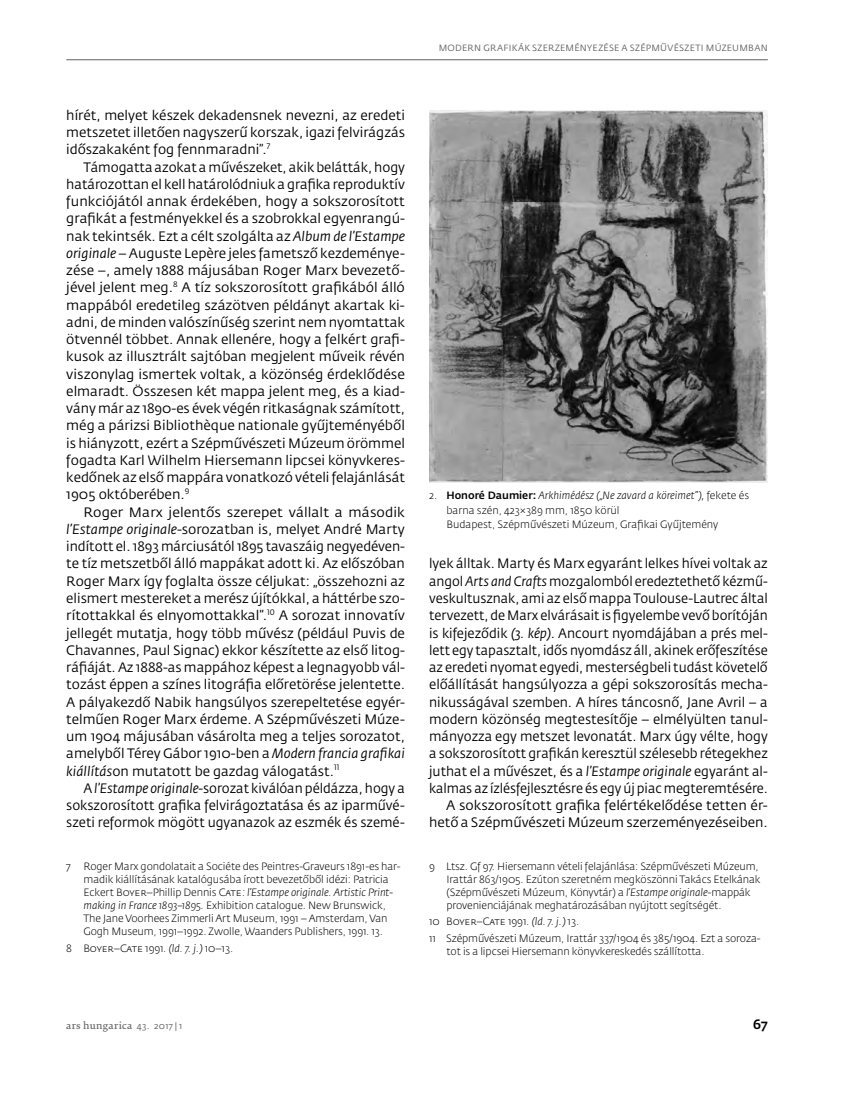
<style>
.page{position:relative;width:862px;height:1104px;background:#fff}
.page>*{position:absolute;margin:0;border:0;box-sizing:border-box;transform-origin:0 0}
.t1{font:13.5px/17.2px "Fedra Sans Pro";color:#000;text-align:justify}
.t2{font:500 13.5px "Fedra Sans Pro";color:#000}
.t3{font:300 10.5px/13px "Fedra Sans Pro";letter-spacing:-.01em;color:#000}
.t4{font:9px "Fedra Sans Pro";letter-spacing:.03em;color:#626262}
.t5{font:9px "Fedra Serif B Pro";letter-spacing:.025em;color:#626262}
.s1{font-style:italic}
.s2{font-weight:500}
.s3{font-family:"Fedra Sans Pro"}
</style>
<div class="page">
<hr style="left:66px;top:59px;width:701px;height:1px;background:#626262">
<img style="left:429px;top:111px;width:338px;height:371px">
<p class="t4" style="left:438px;top:44px;width:330px">MODERN GRAFIKÁK SZERZEMÉNYEZÉSE A SZÉPMŰVÉSZETI MÚZEUMBAN</p>
<p class="t1" style="left:66px;top:108px;width:340px">hírét, melyet készek dekadensnek nevezni, az eredeti metszetet illetően nagyszerű korszak, igazi felvirágzás időszakaként fog fennmaradni”.<sup>7</sup></p>
<p class="t1" style="left:66px;top:159px;width:340px;text-indent:17px">Támogatta azokat a művészeket, akik belátták, hogy határozottan el kell határolódniuk a grafika reproduktív funkciójától annak érdekében, hogy a sokszorosított grafikát a festményekkel és a szobrokkal egyenrangú&shy;nak tekintsék. Ezt a célt szolgálta az <span class="s1">Album de l’Estampe originale</span> – Auguste Lepère jeles fametsző kezdeménye&shy;zése –, amely 1888 májusában Roger Marx bevezető&shy;jével jelent meg.<sup>8</sup> A tíz sokszorosított grafikából álló mappából eredetileg százötven példányt akartak ki&shy;adni, de minden valószínűség szerint nem nyomtattak ötvennél többet. Annak ellenére, hogy a felkért grafi&shy;kusok az illusztrált sajtóban megjelent műveik révén viszonylag ismertek voltak, a közönség érdeklődése elmaradt. Összesen két mappa jelent meg, és a kiad&shy;vány már az 1890-es évek végén ritkaságnak számított, még a párizsi Bibliothèque nationale gyűjteményéből is hiányzott, ezért a Szépművészeti Múzeum örömmel fogadta Karl Wilhelm Hiersemann lipcsei könyvkeres&shy;kedőnek az első mappára vonatkozó vételi felajánlását 1905 októberében.<sup>9</sup></p>
<p class="t1" style="left:66px;top:504px;width:340px;text-indent:17px">Roger Marx jelentős szerepet vállalt a második <span class="s1">l’Estampe originale</span>-sorozatban is, melyet André Marty indított el. 1893 márciusától 1895 tavaszáig negyedéven&shy;te tíz metszetből álló mappákat adott ki. Az előszóban Roger Marx így foglalta össze céljukat: „összehozni az elismert mestereket a merész újítókkal, a háttérbe szo&shy;rítottakkal és elnyomottakkal”.<sup>10</sup> A sorozat innovatív jellegét mutatja, hogy több művész (például Puvis de Chavannes, Paul Signac) ekkor készítette az első litog&shy;ráfiáját. Az 1888-as mappához képest a legnagyobb vál&shy;tozást éppen a színes litográfia előretörése jelentette.<br>A pályakezdő Nabik hangsúlyos szerepeltetése egyér&shy;telműen Roger Marx érdeme. A Szépművészeti Múze&shy;um 1904 májusában vásárolta meg a teljes sorozatot, amelyből Térey Gábor 1910-ben a <span class="s1">Modern francia grafikai kiállítás</span>on mutatott be gazdag válogatást.<sup>11</sup></p>
<p class="t1" style="left:66px;top:780px;width:340px;text-indent:17px">A <span class="s1">l’Estampe originale</span>-sorozat kiválóan példázza, hogy a sokszorosított grafika felvirágoztatása és az iparművé&shy;szeti reformok mögött ugyanazok az eszmék és szemé-</p>
<p class="t3" style="left:84px;top:861px;width:318px;text-indent:-17px">7 Roger Marx gondolatait a Sociéte des Peintres-Graveurs 1891-es har&shy;madik kiállításának katalógusába írott bevezetőből idézi: Patricia Eckert Boyer–Phillip Dennis Cate<span class="s1">: l’Estampe originale. Artistic Print&shy;making in France 1893–1895.</span> Exhibition catalogue. New Brunswick, The Jane Voorhees Zimmerli Art Museum, 1991 – Amsterdam, Van Gogh Museum, 1991–1992. Zwolle, Waanders Publishers, 1991. 13.</p>
<p class="t3" style="left:66px;top:942px;width:168px">8 Boyer–Cate 1991. <span class="s1">(ld. 7. j.)</span> 10–13.</p>
<p class="t3" style="left:446px;top:489px;width:304px;line-height:14.2px;text-indent:-17px">2. <span class="s2">Honoré Daumier:</span> <span class="s1">Arkhimédész („Ne zavard a köreimet”),</span> fekete és barna szén, 423×389 mm, 1850 körül<br>Budapest, Szépművészeti Múzeum, Grafikai Gyűjtemény</p>
<p class="t1" style="left:429px;top:556px;width:340px;text-align:right">lyek álltak. Marty és Marx egyaránt lelkes hívei voltak az angol <span class="s1">Arts and Crafts</span> mozgalomból eredeztethető kézmű&shy;veskultusznak, ami az első mappa Toulouse-Lautrec által tervezett, de Marx elvárásait is figyelembe vevő borítóján is kifejeződik <span class="s1">(3. kép)</span>. Ancourt nyomdájában a prés mel&shy;lett egy tapasztalt, idős nyomdász áll, akinek erőfeszítése az eredeti nyomat egyedi, mesterségbeli tudást követelő előállítását hangsúlyozza a gépi sokszorosítás mecha&shy;nikusságával szemben. A híres táncosnő, Jane Avril – a modern közönség megtestesítője – elmélyülten tanul&shy;mányozza egy metszet levonatát. Marx úgy vélte, hogy a sokszorosított grafikán keresztül szélesebb rétegekhez juthat el a művészet, és a <span class="s1">l’Estampe originale</span> egyaránt al&shy;kalmas az ízlésfejlesztésre és egy új piac megteremtésére.<br>A sokszorosított grafika felértékelődése tetten ér&shy;hető a Szépművészeti Múzeum szerzeményezéseiben.</p>
<p class="t3" style="left:446px;top:861px;width:315px;text-indent:-17px">9 Ltsz. Gf 97. Hiersemann vételi felajánlása: Szépművészeti Múzeum, Irattár 863/1905. Ezúton szeretném megköszönni Takács Etelkának (Szépművészeti Múzeum, Könyvtár) a <span class="s1">l’Estampe originale-</span>mappák provenienciájának meghatározásában nyújtott segítségét.</p>
<p class="t3" style="left:429px;top:914px;width:333px;line-height:16.4px">10 Boyer–Cate 1991. <span class="s1">(ld. 7. j.)</span> 13.<br>11 Szépművészeti Múzeum, Irattár 337/1904 és 385/1904. Ezt a soroza-</p>
<p class="t3" style="left:446px;top:945px;width:259px">tot is a lipcsei Hiersemann könyvkereskedés szállította.</p>
<p class="t5" style="left:66px;top:1021px;width:117px">ars hungarica <span class="s3">43. 2017 | 1</span></p>
<p class="t2" style="left:753px;top:1019px;width:16px">67</p>
</div>
